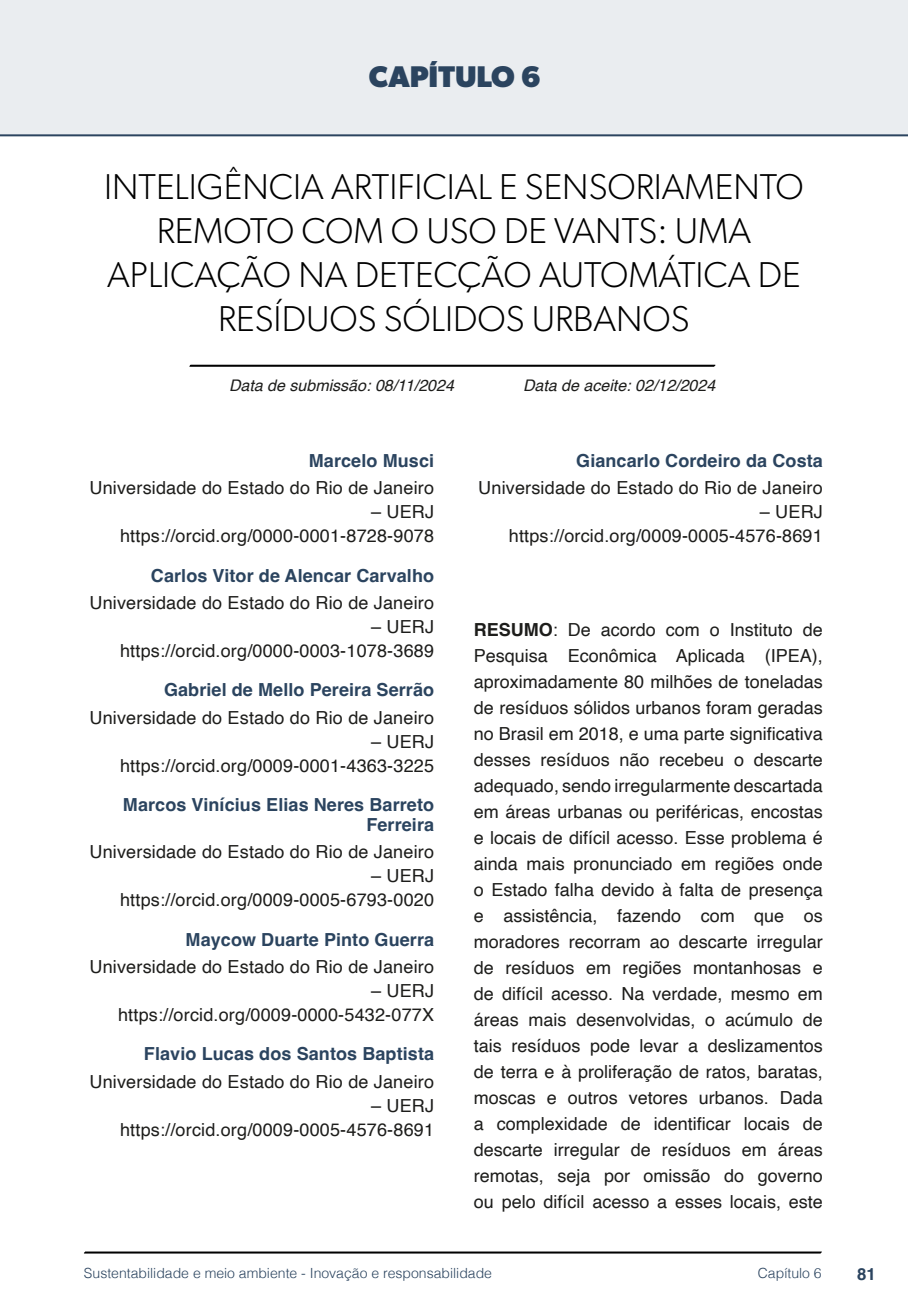
<style>
.page{position:relative;width:908px;height:1304px;background:#fff}
.page>*{position:absolute;margin:0;border:0;box-sizing:border-box;transform-origin:0 0}
.nome_artigos{font:300 36px/44px "Gibson";color:#000;text-align:center}
.capítulos{font:700 30px "Gibson";color:#2b445f}
.Resumos_e_PC_TXT{font:18px/26px "Helvetica";color:#1d1d1b;text-align:justify}
.info_autores{font:18px "Helvetica";letter-spacing:.01em;color:#1d1d1b}
.nome_autores{font:700 18px/20px "Helvetica";letter-spacing:.005em;color:#2b445f;text-align:right}
.t1{font:700 16.8px "Helvetica";color:#2b445f}
.data{font:italic 16px "Helvetica";color:#1d1d1b}
.t2{font:300 14px "Helvetica";color:#2b445f}
.s1{font-weight:700}
</style>
<div class="page">
<svg style="left:84px;top:1251px;width:737px;height:3px;background:#515151"></svg>
<div style="left:0;top:0;width:907px;height:136px;background:#eaedf0"></div>
<div style="left:44px;top:72px;width:68px;height:61px;background:#eaedf0"></div>
<svg style="left:189px;top:364px;width:526px;height:3px;background:#4f4f4f"></svg>
<p class="capítulos" style="left:369px;top:58px;width:173px">CAPÍTULO 6</p>
<p class="nome_artigos" style="left:104px;top:164px;width:701px">INTELIGÊNCIA ARTIFICIAL E SENSORIAMENTO REMOTO COM O USO DE VANTS: UMA APLICAÇÃO NA DETECÇÃO AUTOMÁTICA DE RESÍDUOS SÓLIDOS URBANOS</p>
<p class="data" style="left:229px;top:373px;width:226px">Data de submissão: 08/11/2024</p>
<p class="data" style="left:523px;top:373px;width:194px">Data de aceite: 02/12/2024</p>
<p class="nome_autores" style="left:309px;top:453px;width:127px">Marcelo Musci</p>
<p class="info_autores" style="left:89px;top:474px;width:346px">Universidade do Estado do Rio de Janeiro</p>
<p class="info_autores" style="left:371px;top:498px;width:64px">– UERJ</p>
<p class="info_autores" style="left:120px;top:522px;width:315px">https://orcid.org/0000-0001-8728-9078</p>
<p class="nome_autores" style="left:151px;top:567px;width:284px">Carlos Vitor de Alencar Carvalho</p>
<p class="info_autores" style="left:89px;top:589px;width:346px">Universidade do Estado do Rio de Janeiro</p>
<p class="info_autores" style="left:371px;top:613px;width:64px">– UERJ</p>
<p class="info_autores" style="left:120px;top:637px;width:315px">https://orcid.org/0000-0003-1078-3689</p>
<p class="nome_autores" style="left:164px;top:682px;width:271px">Gabriel de Mello Pereira Serrão</p>
<p class="info_autores" style="left:89px;top:704px;width:346px">Universidade do Estado do Rio de Janeiro</p>
<p class="info_autores" style="left:371px;top:728px;width:64px">– UERJ</p>
<p class="info_autores" style="left:120px;top:752px;width:315px">https://orcid.org/0009-0001-4363-3225</p>
<p class="nome_autores" style="left:123px;top:797px;width:312px">Marcos Vinícius Elias Neres Barreto<br>Ferreira</p>
<p class="info_autores" style="left:89px;top:838px;width:346px">Universidade do Estado do Rio de Janeiro</p>
<p class="info_autores" style="left:371px;top:862px;width:64px">– UERJ</p>
<p class="info_autores" style="left:120px;top:886px;width:315px">https://orcid.org/0009-0005-6793-0020</p>
<p class="nome_autores" style="left:185px;top:931px;width:250px">Maycow Duarte Pinto Guerra</p>
<p class="info_autores" style="left:89px;top:953px;width:346px">Universidade do Estado do Rio de Janeiro</p>
<p class="info_autores" style="left:371px;top:977px;width:64px">– UERJ</p>
<p class="info_autores" style="left:118px;top:1001px;width:317px">https://orcid.org/0009-0000-5432-077X</p>
<p class="nome_autores" style="left:144px;top:1046px;width:291px">Flavio Lucas dos Santos Baptista</p>
<p class="info_autores" style="left:89px;top:1068px;width:346px">Universidade do Estado do Rio de Janeiro</p>
<p class="info_autores" style="left:371px;top:1092px;width:64px">– UERJ</p>
<p class="info_autores" style="left:120px;top:1116px;width:315px">https://orcid.org/0009-0005-4576-8691</p>
<p class="nome_autores" style="left:576px;top:453px;width:248px">Giancarlo Cordeiro da Costa</p>
<p class="info_autores" style="left:478px;top:474px;width:346px">Universidade do Estado do Rio de Janeiro</p>
<p class="info_autores" style="left:759px;top:498px;width:64px">– UERJ</p>
<p class="info_autores" style="left:508px;top:522px;width:315px">https://orcid.org/0009-0005-4576-8691</p>
<p class="Resumos_e_PC_TXT" style="left:473px;top:618px;width:350px"><span class="s1">RESUMO</span>: De acordo com o Instituto de Pesquisa Econômica Aplicada (IPEA), aproximadamente 80 milhões de toneladas de resíduos sólidos urbanos foram geradas no Brasil em 2018, e uma parte significativa desses resíduos não recebeu o descarte adequado, sendo irregularmente descartada em áreas urbanas ou periféricas, encostas e locais de difícil acesso. Esse problema é ainda mais pronunciado em regiões onde o Estado falha devido à falta de presença e assistência, fazendo com que os moradores recorram ao descarte irregular de resíduos em regiões montanhosas e de difícil acesso. Na verdade, mesmo em áreas mais desenvolvidas, o acúmulo de tais resíduos pode levar a deslizamentos de terra e à proliferação de ratos, baratas, moscas e outros vetores urbanos. Dada a complexidade de identificar locais de descarte irregular de resíduos em áreas remotas, seja por omissão do governo ou pelo difícil acesso a esses locais, este</p>
<p class="t2" style="left:84px;top:1261px;width:409px">Sustentabilidade e meio ambiente - Inovação e responsabilidade</p>
<p class="t2" style="left:757px;top:1261px;width:65px">Capítulo 6</p>
<p class="t1" style="left:856px;top:1264px;width:20px">81</p>
</div>
